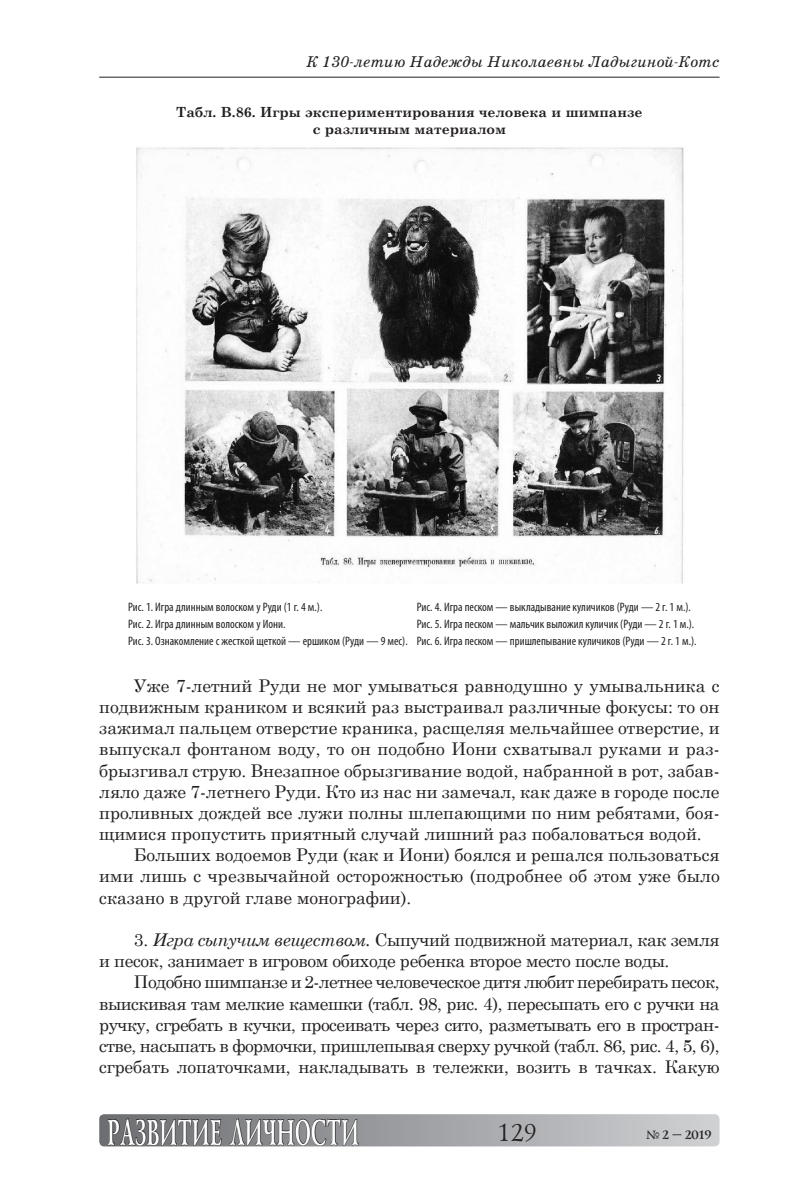
<style>
.page{position:relative;width:794px;height:1191px;background:#fff}
.page>*{position:absolute;margin:0;border:0;box-sizing:border-box;transform-origin:0 0}
.t1{font:700 36.75px "Lazurski C";letter-spacing:.02em;color:#fff;scale:.57 1}
.t2{font:24.5px "Lazurski C";color:#231f20}
.Text{font:17.5px/21.2px "Century Schoolbook";letter-spacing:-.01em;color:#231f20;text-align:justify}
.t3{font:italic 15.75px "School Book C";color:#231f20}
.Ris{font:700 14px/17.5px "Century Schoolbook";color:#231f20;text-align:center}
.Ris-2{font:condensed 12.25px "Myriad Pro";color:#231f20}
.t4{font:700 12.25px "Lazurski C";color:#231f20}
.s1{font-style:italic}
</style>
<div class="page">
<div style="left:99px;top:1114px;width:620px;height:32px;background:linear-gradient(to right,#6b6d70,#d0d0d3);border-radius:5px"></div>
<svg style="left:108px;top:1117px;width:114px;height:29px;background:#5e5e60"></svg>
<svg style="left:230px;top:1118px;width:129px;height:28px;background:#6e6e70"></svg>
<hr style="left:99px;top:77px;width:620px;height:1px;background:#231f20">
<img style="left:136px;top:147px;width:548px;height:437px">
<p class="t3" style="left:306px;top:53px;width:415px">К 130-летию Надежды Николаевны Ладыгиной-Котс</p>
<p class="Ris" style="left:176px;top:102px;width:468px">Табл. B.86. Игры экспериментирования человека и шимпанзе с различным материалом</p>
<p class="Ris-2" style="left:128px;top:599px;width:196px">Рис. 1. Игра длинным волоском у Руди (1 г. 4 м.).</p>
<p class="Ris-2" style="left:417px;top:599px;width:275px">Рис. 4. Игра песком — выкладывание куличиков (Руди — 2 г. 1 м.).</p>
<p class="Ris-2" style="left:128px;top:616px;width:159px">Рис. 2. Игра длинным волоском у Иони.</p>
<p class="Ris-2" style="left:417px;top:616px;width:279px">Рис. 5. Игра песком — мальчик выложил куличик (Руди — 2 г. 1 м.).</p>
<p class="Ris-2" style="left:128px;top:633px;width:281px">Рис. 3. Ознакомление с жесткой щеткой — ершиком (Руди — 9 мес).</p>
<p class="Ris-2" style="left:417px;top:633px;width:281px">Рис. 6. Игра песком — пришлепывание куличиков (Руди — 2 г. 1 м.).</p>
<p class="Text" style="left:99px;top:673px;width:622px;text-indent:35px">Уже 7-летний Руди не мог умываться равнодушно у умывальника с подвижным краником и всякий раз выстраивал различные фокусы: то он зажимал пальцем отверстие краника, расщеляя мельчайшее отверстие, и выпускал фонтаном воду, то он подобно Иони схватывал руками и раз&shy;брызгивал струю. Внезапное обрызгивание водой, набранной в рот, забав&shy;ляло даже 7-летнего Руди. Кто из нас ни замечал, как даже в городе после проливных дождей все лужи полны шлепающими по ним ребятами, боя&shy;щимися пропустить приятный случай лишний раз побаловаться водой.</p>
<p class="Text" style="left:99px;top:843px;width:622px;text-indent:35px">Больших водоемов Руди (как и Иони) боялся и решался пользоваться ими лишь с чрезвычайной осторожностью (подробнее об этом уже было сказано в другой главе монографии).</p>
<p class="Text" style="left:99px;top:927px;width:622px;text-indent:35px">3. <span class="s1">Игра сыпучим веществом.</span> Сыпучий подвижной материал, как земля и песок, занимает в игровом обиходе ребенка второе место после воды.</p>
<p class="Text" style="left:99px;top:970px;width:622px;text-indent:35px">Подобно шимпанзе и 2-летнее человеческое дитя любит перебирать песок, выискивая там мелкие камешки (табл. 98, рис. 4), пересыпать его с ручки на ручку, сгребать в кучки, просеивать через сито, разметывать его в простран&shy;стве, насыпать в формочки, пришлепывая сверху ручкой (табл. 86, рис. 4, 5, 6), сгребать лопаточками, накладывать в тележки, возить в тачках. Какую</p>
<h1 class="t1" style="left:106px;top:1111px;width:442px">РАЗВИТИЕ ЛИЧНОСТИ</h1>
<h2 class="t2" style="left:496px;top:1118px;width:41px">129</h2>
<p class="t4" style="left:646px;top:1128px;width:66px">№ 2 – 2019</p>
</div>
